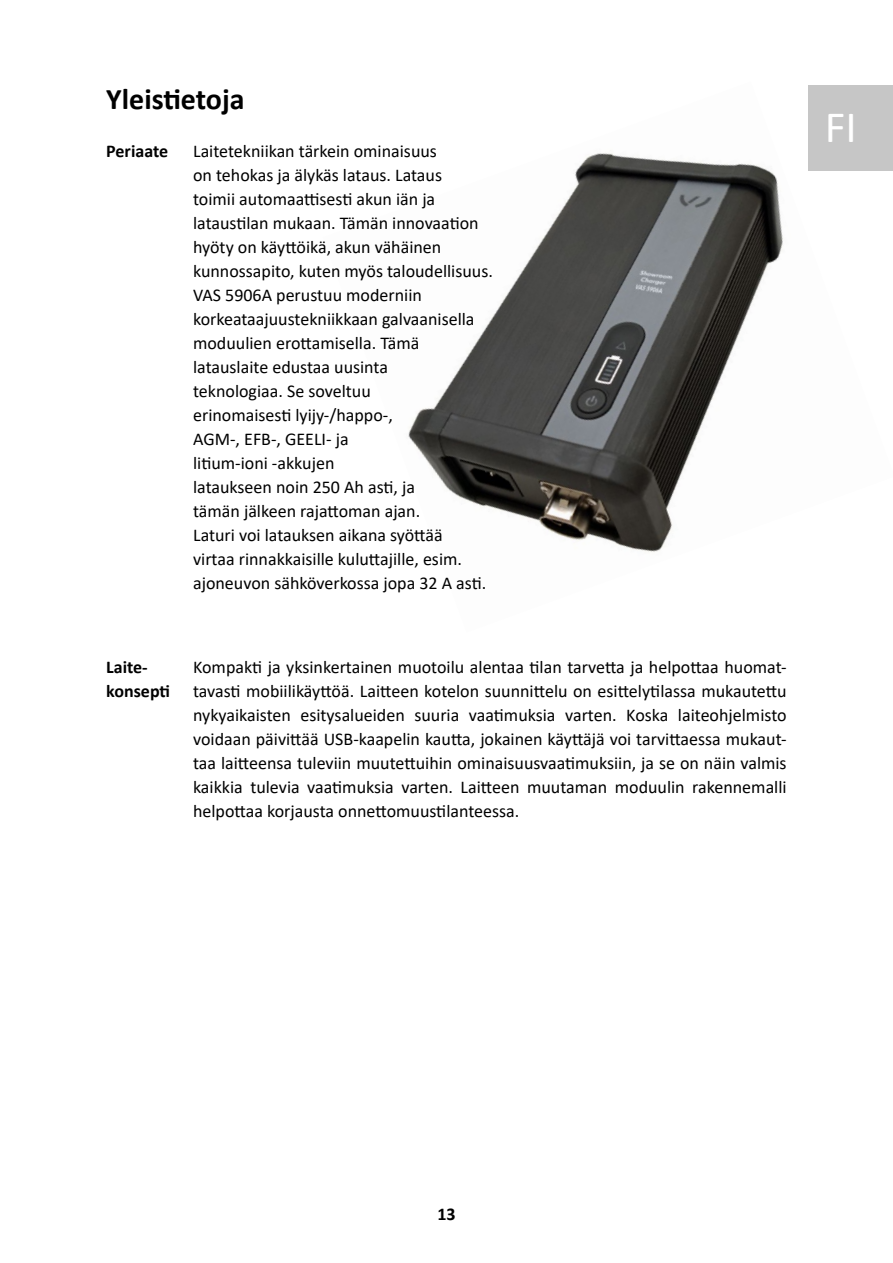
<style>
.page{position:relative;width:893px;height:1263px;background:#fff}
.page>*{position:absolute;margin:0;border:0;box-sizing:border-box;transform-origin:0 0}
.t1{font:45px "Calibri";color:#fff}
.t2{font:700 30px "Calibri";color:#000}
.t3{font:18px/24px "Calibri";color:#000}
.t4{font:700 18px/24px "Calibri";color:#000}
</style>
<div class="page">
<img style="left:408px;top:85px;width:485px;height:467px">
<h2 class="t2" style="left:106px;top:78px;width:140px">Yleistietoja</h2>
<p class="t4" style="left:106px;top:139px;width:63px">Periaate</p>
<p class="t3" style="left:193px;top:139px;width:301px">Laitetekniikan tärkein ominaisuus<br>on tehokas ja älykäs lataus. Lataus<br>toimii automaattisesti akun iän ja lataustilan mukaan. Tämän innovaation hyöty on käyttöikä, akun vähäinen kunnossapito, kuten myös taloudellisuus.<br>VAS 5906A perustuu moderniin korkeataajuustekniikkaan galvaanisella moduulien erottamisella. Tämä latauslaite edustaa uusinta<br>teknologiaa. Se soveltuu<br>erinomaisesti lyijy-/happo-,<br>AGM-, EFB-, GEELI- ja<br>litium-ioni -akkujen<br>lataukseen noin 250 Ah asti, ja<br>tämän jälkeen rajattoman ajan.<br>Laturi voi latauksen aikana syöttää<br>virtaa rinnakkaisille kuluttajille, esim. ajoneuvon sähköverkossa jopa 32 A asti.</p>
<p class="t4" style="left:106px;top:655px;width:65px">Laite&shy;konsepti</p>
<p class="t3" style="left:193px;top:655px;width:595px;text-align:justify">Kompakti ja yksinkertainen muotoilu alentaa tilan tarvetta ja helpottaa huomat&shy;tavasti mobiilikäyttöä. Laitteen kotelon suunnittelu on esittelytilassa mukautettu nykyaikaisten esitysalueiden suuria vaatimuksia varten. Koska laiteohjelmisto voidaan päivittää USB-kaapelin kautta, jokainen käyttäjä voi tarvittaessa mukaut&shy;taa laitteensa tuleviin muutettuihin ominaisuusvaatimuksiin, ja se on näin valmis kaikkia tulevia vaatimuksia varten. Laitteen muutaman moduulin rakennemalli helpottaa korjausta onnettomuustilanteessa.</p>
<h1 class="t1" style="left:825px;top:96px;width:33px">FI</h1>
<p class="t4" style="left:437px;top:1202px;width:20px">13</p>
</div>
